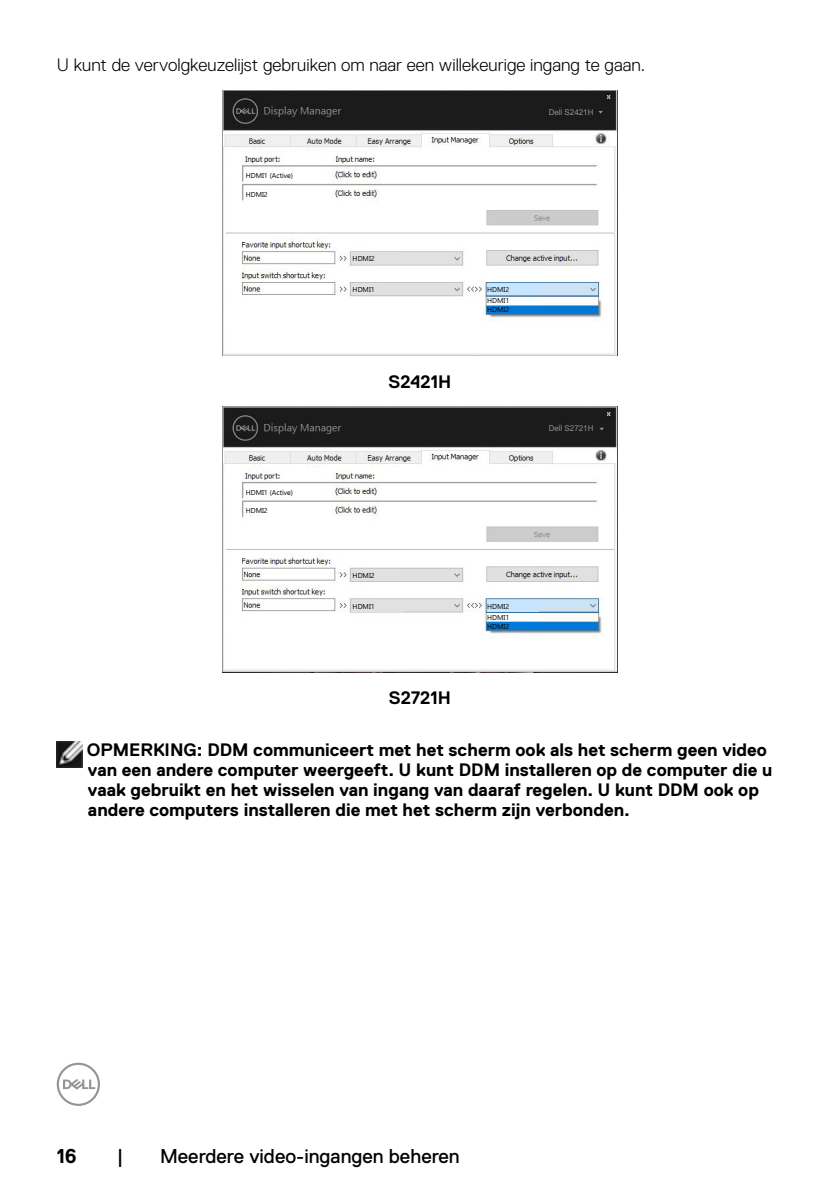
<style>
.page{position:relative;width:840px;height:1191px;background:#fff}
.page>*{position:absolute;margin:0;border:0;box-sizing:border-box;transform-origin:0 0}
.t1{font:20px "Dell Replica";color:#000}
.t2{font:700 20px "Dell Replica";color:#000}
.t3{font:700 18px/20px "Dell Replica";color:#000}
.t4{font:300 18px "Dell Replica";color:#000}
.t5{font:8px "Arial";color:#939393}
.t6{font:7px/11.2px "Ebrima";color:#000}
</style>
<div class="page">
<svg style="left:57px;top:1062px;width:43px;height:44px"></svg>
<img style="left:223px;top:90px;width:393px;height:266px">
<div style="left:518px;top:108px;width:85px;height:10px;background:#1b1b1b"></div>
<div style="left:244px;top:168px;width:52px;height:12px;background:#fff"></div>
<div style="left:244px;top:186px;width:52px;height:12px;background:#fff"></div>
<div style="left:351px;top:252px;width:52px;height:12px;background:#e1e1e1"></div>
<div style="left:351px;top:283px;width:52px;height:12px;background:#e1e1e1"></div>
<div style="left:487px;top:283px;width:52px;height:11px;background:#c7e5ff"></div>
<div style="left:486px;top:297px;width:52px;height:7px;background:#fafeff"></div>
<div style="left:486px;top:306px;width:52px;height:7px;background:#0079d9"></div>
<img style="left:223px;top:407px;width:393px;height:265px">
<div style="left:519px;top:425px;width:86px;height:9px;background:#1b1b1b"></div>
<div style="left:244px;top:485px;width:52px;height:12px;background:#fff"></div>
<div style="left:244px;top:503px;width:52px;height:12px;background:#fff"></div>
<div style="left:351px;top:569px;width:52px;height:12px;background:#e1e1e1"></div>
<div style="left:351px;top:600px;width:52px;height:12px;background:#e1e1e1"></div>
<div style="left:487px;top:600px;width:52px;height:11px;background:#c7e5ff"></div>
<div style="left:486px;top:614px;width:52px;height:7px;background:#fafeff"></div>
<div style="left:486px;top:623px;width:52px;height:7px;background:#0079d9"></div>
<img style="left:57px;top:741px;width:25px;height:26px">
<p class="t4" style="left:57px;top:55px;width:589px">U kunt de vervolgkeuzelijst gebruiken om naar een willekeurige ingang te gaan.</p>
<p class="t5" style="left:548px;top:107px;width:46px">Dell S2421H</p>
<p class="t6" style="left:245px;top:170px;width:49px">HDMI1 (Active)</p>
<p class="t6" style="left:245px;top:188px;width:24px">HDMI2</p>
<p class="t6" style="left:245px;top:487px;width:49px">HDMI1 (Active)</p>
<p class="t6" style="left:245px;top:505px;width:24px">HDMI2</p>
<p class="t6" style="left:352px;top:252px;width:24px">HDMI2</p>
<p class="t6" style="left:352px;top:283px;width:24px">HDMI1</p>
<p class="t6" style="left:487px;top:283px;width:24px">HDMI2<br>HDMI1</p>
<p class="t6" style="left:487px;top:304px;width:24px">HDMI2</p>
<p class="t3" style="left:388px;top:371px;width:64px">S2421H</p>
<p class="t5" style="left:548px;top:424px;width:46px">Dell S2721H</p>
<p class="t6" style="left:352px;top:569px;width:24px">HDMI2</p>
<p class="t6" style="left:352px;top:600px;width:24px">HDMI1</p>
<p class="t6" style="left:487px;top:600px;width:24px">HDMI2<br>HDMI1</p>
<p class="t6" style="left:487px;top:620px;width:24px">HDMI2</p>
<p class="t3" style="left:388px;top:688px;width:64px">S2721H</p>
<p class="t3" style="left:87px;top:739px;width:686px">OPMERKING: DDM communiceert met het scherm ook als het scherm geen video van een andere computer weergeeft. U kunt DDM installeren op de computer die u vaak gebruikt en het wisselen van ingang van daaraf regelen. U kunt DDM ook op andere computers installeren die met het scherm zijn verbonden.</p>
<p class="t2" style="left:57px;top:1144px;width:21px">16</p>
<p class="t1" style="left:117px;top:1144px;width:8px">|</p>
<p class="t1" style="left:160px;top:1144px;width:301px">Meerdere video-ingangen beheren</p>
</div>
